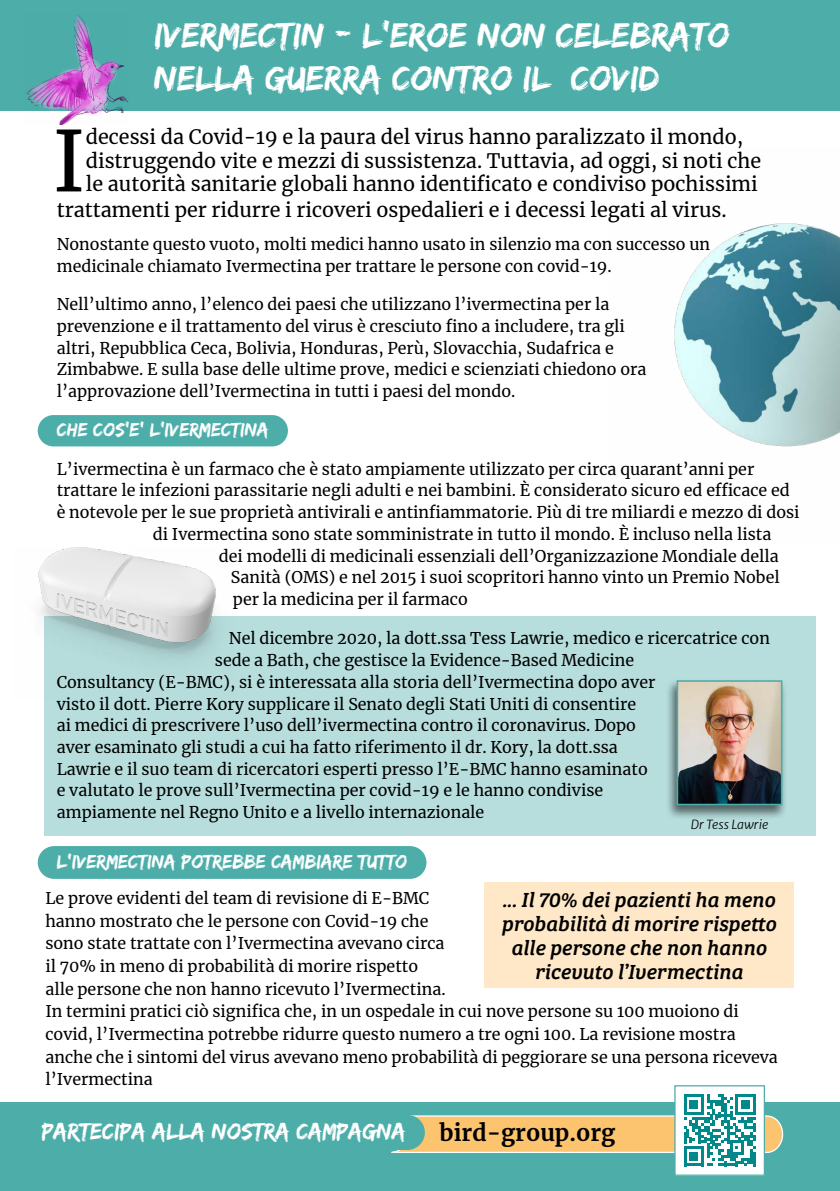
<style>
.page{position:relative;width:840px;height:1191px;background:#fff}
.page>*{position:absolute;margin:0;border:0;box-sizing:border-box;transform-origin:0 0}
.t1{font:83.4px "Merriweather";color:#000}
.t2{font:36.6px/42.4px "Edo";color:#fff}
.t3{font:24px "Edo";color:#fff}
.t4{font:700 22.8px "Merriweather";color:#000}
.t5{font:italic 21.2px/24px "Bree Serif";color:#000;text-align:center}
.t6{font:20px "Edo";color:#fff}
.t7{font:19.6px "Merriweather";color:#000}
.t8{font:16px/22.6px "Merriweather";color:#000}
.t9{font:italic 12.4px "Merriweather Sans";color:#000}
</style>
<div class="page">
<div style="left:0;top:1102px;width:839px;height:89px;background:#4cada9"></div>
<div style="left:0;top:0;width:839px;height:111px;background:#4cada9"></div>
<img style="left:26px;top:15px;width:102px;height:110px">
<div style="left:38px;top:415px;width:250px;height:31px;background:#4cada9;border-radius:16px"></div>
<div style="left:44px;top:616px;width:771px;height:219px;background:#b7dedd"></div>
<div style="left:38px;top:846px;width:388px;height:33px;background:#4cada9;border-radius:16px"></div>
<div style="left:674px;top:1085px;width:90px;height:90px;background:#fff"></div>
<svg style="left:391px;top:1094px;width:392px;height:72px"></svg>
<div style="left:674px;top:1085px;width:90px;height:90px;border:1px solid #4cada9"></div>
<div style="left:23px;top:1114px;width:401px;height:36px;background:#4cada9;border-radius:18px"></div>
<div style="left:483px;top:882px;width:309px;height:105px;background:#fee8c7"></div>
<div style="left:664px;top:678px;width:123px;height:141px;background:#000;opacity:.56"></div>
<img style="left:679px;top:683px;width:100px;height:119px">
<div style="left:676px;top:680px;width:106px;height:125px;border:2px solid #4cada9"></div>
<img style="left:674px;top:223px;width:165px;height:224px">
<img style="left:38px;top:548px;width:178px;height:111px">
<h2 class="t2" style="left:154px;top:13px;width:576px">IVERMECTIN:- L’EROE NON CELEBRATO<br>NELLA GUERRA CONTRO IL COVID</h2>
<h1 class="t1" style="left:52px;top:103px;width:35px">I</h1>
<p class="t7" style="left:86px;top:123px;width:658px">decessi da Covid-19 e la paura del virus hanno paralizzato il mondo,</p>
<p class="t7" style="left:86px;top:147px;width:676px">distruggendo vite e mezzi di sussistenza. Tuttavia, ad oggi, si noti che</p>
<p class="t7" style="left:86px;top:171px;width:673px">le autorità sanitarie globali hanno identificato e condiviso pochissimi</p>
<p class="t7" style="left:57px;top:196px;width:671px">trattamenti per ridurre i ricoveri ospedalieri e i decessi legati al virus.</p>
<p class="t8" style="left:57px;top:233px;width:654px;line-height:21.8px">Nonostante questo vuoto, molti medici hanno usato in silenzio ma con successo un medicinale chiamato Ivermectina per trattare le persone con covid-19.</p>
<p class="t8" style="left:57px;top:293px;width:590px;line-height:21.8px">Nell’ultimo anno, l’elenco dei paesi che utilizzano l’ivermectina per la prevenzione e il trattamento del virus è cresciuto fino a includere, tra gli altri, Repubblica Ceca, Bolivia, Honduras, Perù, Slovacchia, Sudafrica e Zimbabwe. E sulla base delle ultime prove, medici e scienziati chiedono ora l’approvazione dell’Ivermectina in tutti i paesi del mondo.</p>
<p class="t6" style="left:57px;top:418px;width:213px">CHE COS’E’ L’IVERMECTINA</p>
<p class="t8" style="left:57px;top:457px;width:698px">L’ivermectina è un farmaco che è stato ampiamente utilizzato per circa quarant’anni per</p>
<p class="t8" style="left:57px;top:479px;width:734px">trattare le infezioni parassitarie negli adulti e nei bambini. È considerato sicuro ed efficace ed</p>
<p class="t8" style="left:57px;top:500px;width:743px">è notevole per le sue proprietà antivirali e antinfiammatorie. Più di tre miliardi e mezzo di dosi</p>
<p class="t8" style="left:153px;top:522px;width:619px">di Ivermectina sono state somministrate in tutto il mondo. È incluso nella lista</p>
<p class="t8" style="left:219px;top:544px;width:561px">dei modelli di medicinali essenziali dell’Organizzazione Mondiale della</p>
<p class="t8" style="left:231px;top:565px;width:550px">Sanità (OMS) e nel 2015 i suoi scopritori hanno vinto un Premio Nobel</p>
<p class="t8" style="left:233px;top:587px;width:236px">per la medicina per il farmaco</p>
<p class="t8" style="left:229px;top:627px;width:542px">Nel dicembre 2020, la dott.ssa Tess Lawrie, medico e ricercatrice con</p>
<p class="t8" style="left:215px;top:648px;width:420px">sede a Bath, che gestisce la Evidence-Based Medicine</p>
<p class="t8" style="left:57px;top:670px;width:600px">Consultancy (E-BMC), si è interessata alla storia dell’Ivermectina dopo aver</p>
<p class="t8" style="left:57px;top:692px;width:580px">visto il dott. Pierre Kory supplicare il Senato degli Stati Uniti di consentire</p>
<p class="t8" style="left:57px;top:713px;width:580px">ai medici di prescrivere l’uso dell’ivermectina contro il coronavirus. Dopo</p>
<p class="t8" style="left:57px;top:735px;width:562px">aver esaminato gli studi a cui ha fatto riferimento il dr. Kory, la dott.ssa</p>
<p class="t8" style="left:57px;top:757px;width:592px">Lawrie e il suo team di ricercatori esperti presso l’E-BMC hanno esaminato</p>
<p class="t8" style="left:57px;top:779px;width:547px">e valutato le prove sull’Ivermectina per covid-19 e le hanno condivise</p>
<p class="t8" style="left:57px;top:800px;width:429px">ampiamente nel Regno Unito e a livello internazionale</p>
<p class="t6" style="left:57px;top:850px;width:352px">L’IVERMECTINA POTREBBE CAMBIARE TUTTO</p>
<p class="t9" style="left:690px;top:813px;width:79px">Dr Tess Lawrie</p>
<p class="t8" style="left:45px;top:886px;width:733px">Le prove evidenti del team di revisione di E-BMC<br>hanno mostrato che le persone con Covid-19 che<br>sono state trattate con l’Ivermectina avevano circa<br>il 70% in meno di probabilità di morire rispetto<br>alle persone che non hanno ricevuto l’Ivermectina.<br>In termini pratici ciò significa che, in un ospedale in cui nove persone su 100 muoiono di covid, l’Ivermectina potrebbe ridurre questo numero a tre ogni 100. La revisione mostra anche che i sintomi del virus avevano meno probabilità di peggiorare se una persona riceveva l’Ivermectina</p>
<h3 class="t5" style="left:501px;top:886px;width:276px">... Il 70% dei pazienti ha meno probabilità di morire rispetto alle persone che non hanno ricevuto l’Ivermectina</h3>
<h3 class="t3" style="left:42px;top:1116px;width:365px">PARTECIPA ALLA NOSTRA CAMPAGNA</h3>
<h3 class="t4" style="left:439px;top:1116px;width:177px">bird-group.org</h3>
</div>
